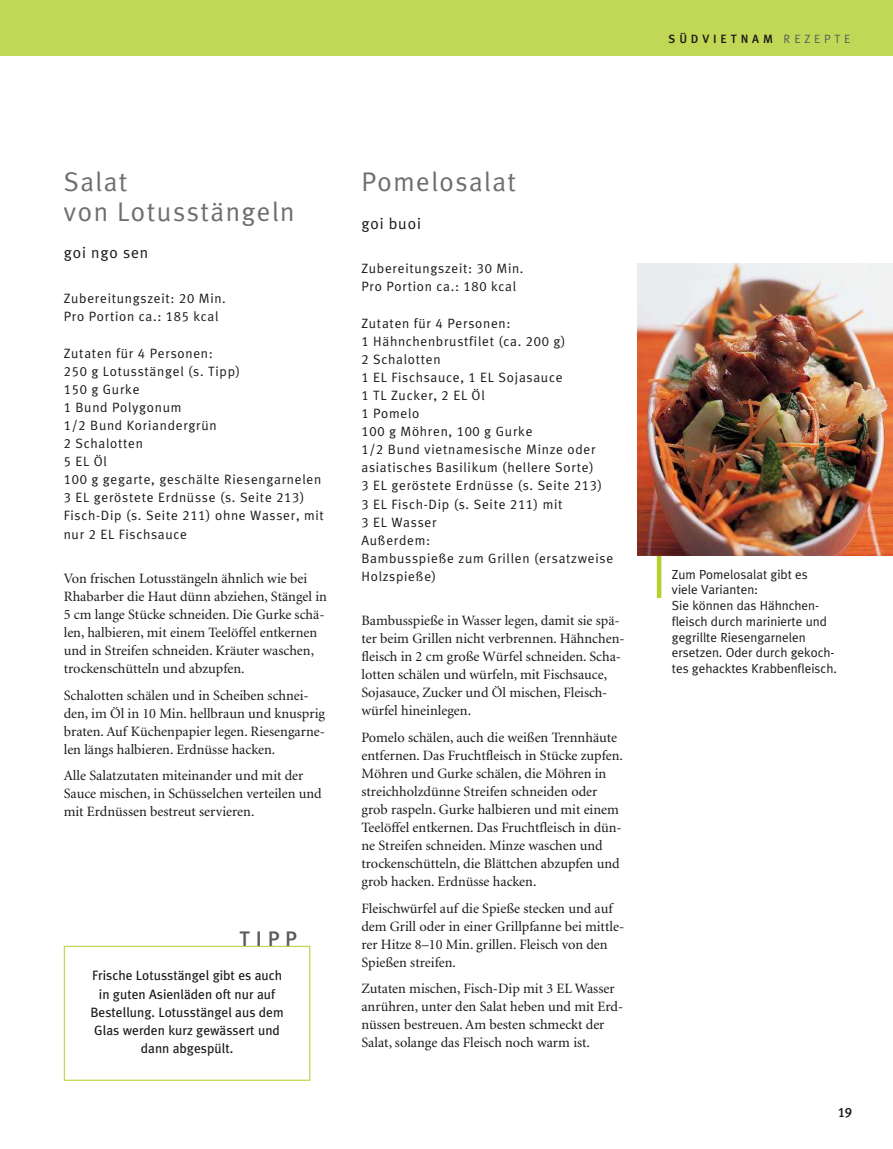
<style>
.page{position:relative;width:893px;height:1149px;background:#fff}
.page>*{position:absolute;margin:0;border:0;box-sizing:border-box;transform-origin:0 0}
.t1{font:27px/29.7px "Meta GU";letter-spacing:.055em;color:#6d6e71}
.t2{font:500 21px "Meta GU";color:#5a5b5d}
.t3{font:15.75px "Meta GU";letter-spacing:.055em;color:#1a1718}
.t4{font:14.25px/18px "Minion";color:#1a1718}
.t5{font:13.5px/18.1px "Meta GU";letter-spacing:.055em;color:#1a1718}
.t6{font:13.5px/18.1px "Meta GU";color:#1a1718;text-align:center}
.t7{font:500 13.5px "Meta GU";color:#1a1718}
.t8{font:13.2px/15.8px "Meta GU";color:#1a1718}
.t9{font:500 12px "Meta GU";letter-spacing:.32em;color:#1a1718}
.s1{font-weight:400;color:#5a5b5d}
</style>
<div class="page">
<div style="left:0;top:0;width:893px;height:55px;background:#c0d856"></div>
<div style="left:64px;top:945px;width:246px;height:135px;border:1px solid #c0d856"></div>
<hr style="left:657px;top:555px;width:4px;height:43px;background:#b3d02c">
<img style="left:638px;top:264px;width:255px;height:291px">
<p class="t9" style="left:669px;top:32px;width:183px">SÜDVIETNAM <span class="s1">REZEPTE</span></p>
<h1 class="t1" style="left:64px;top:169px;width:232px">Salat<br>von Lotusstängeln</h1>
<p class="t3" style="left:64px;top:246px;width:86px">goi ngo sen</p>
<p class="t5" style="left:64px;top:290px;width:164px">Zubereitungszeit: 20 Min.<br>Pro Portion ca.: 185 kcal</p>
<p class="t5" style="left:64px;top:344px;width:262px">Zutaten für 4 Personen:<br>250 g Lotusstängel (s. Tipp)<br>150 g Gurke<br>1 Bund Polygonum<br>1/2 Bund Koriandergrün<br>2 Schalotten<br>5 EL Öl<br>100 g gegarte, geschälte Riesengarnelen<br>3 EL geröstete Erdnüsse (s. Seite 213)<br>Fisch-Dip (s. Seite 211) ohne Wasser, mit nur 2 EL Fischsauce</p>
<p class="t4" style="left:64px;top:570px;width:265px">Von frischen Lotusstängeln ähnlich wie bei Rhabarber die Haut dünn abziehen, Stängel in 5 cm lange Stücke schneiden. Die Gurke schä&shy;len, halbieren, mit einem Teelöffel entkernen und in Streifen schneiden. Kräuter waschen, trockenschütteln und abzupfen.</p>
<p class="t4" style="left:64px;top:686px;width:263px">Schalotten schälen und in Scheiben schnei&shy;den, im Öl in 10 Min. hellbraun und knusprig braten. Auf Küchenpapier legen. Riesengarne&shy;len längs halbieren. Erdnüsse hacken.</p>
<p class="t4" style="left:64px;top:767px;width:259px">Alle Salatzutaten miteinander und mit der<br>Sauce mischen, in Schüsselchen verteilen und mit Erdnüssen bestreut servieren.</p>
<h2 class="t2" style="left:240px;top:926px;width:59px">TIPP</h2>
<p class="t6" style="left:90px;top:967px;width:195px">Frische Lotusstängel gibt es auch in guten Asienläden oft nur auf<br>Bestellung. Lotusstängel aus dem<br>Glas werden kurz gewässert und dann abgespült.</p>
<h1 class="t1" style="left:361px;top:169px;width:156px">Pomelosalat</h1>
<p class="t3" style="left:361px;top:216px;width:61px">goi buoi</p>
<p class="t5" style="left:361px;top:260px;width:164px">Zubereitungszeit: 30 Min.<br>Pro Portion ca.: 180 kcal</p>
<p class="t5" style="left:361px;top:314px;width:253px">Zutaten für 4 Personen:<br>1 Hähnchenbrustfilet (ca. 200 g)<br>2 Schalotten<br>1 EL Fischsauce, 1 EL Sojasauce<br>1 TL Zucker, 2 EL Öl<br>1 Pomelo<br>100 g Möhren, 100 g Gurke<br>1/2 Bund vietnamesische Minze oder asiatisches Basilikum (hellere Sorte)<br>3 EL geröstete Erdnüsse (s. Seite 213)<br>3 EL Fisch-Dip (s. Seite 211) mit<br>3 EL Wasser<br>Außerdem:<br>Bambusspieße zum Grillen (ersatzweise<br>Holzspieße)</p>
<p class="t4" style="left:361px;top:612px;width:265px">Bambusspieße in Wasser legen, damit sie spä&shy;ter beim Grillen nicht verbrennen. Hähnchen&shy;fleisch in 2 cm große Würfel schneiden. Scha&shy;lotten schälen und würfeln, mit Fischsauce, Sojasauce, Zucker und Öl mischen, Fleisch - würfel hineinlegen.</p>
<p class="t4" style="left:361px;top:729px;width:263px">Pomelo schälen, auch die weißen Trennhäute entfernen. Das Fruchtfleisch in Stücke zupfen.<br>Möhren und Gurke schälen, die Möhren in streichholzdünne Streifen schneiden oder grob raspeln. Gurke halbieren und mit einem Teelöffel entkernen. Das Fruchtfleisch in dün&shy;ne Streifen schneiden. Minze waschen und trockenschütteln, die Blättchen abzupfen und grob hacken. Erdnüsse hacken.</p>
<p class="t4" style="left:361px;top:899px;width:264px">Fleischwürfel auf die Spieße stecken und auf dem Grill oder in einer Grillpfanne bei mittle&shy;rer Hitze 8–10 Min. grillen. Fleisch von den Spießen streifen.</p>
<p class="t4" style="left:361px;top:980px;width:263px">Zutaten mischen, Fisch-Dip mit 3 EL Wasser anrühren, unter den Salat heben und mit Erd&shy;nüssen bestreuen. Am besten schmeckt der Salat, solange das Fleisch noch warm ist.</p>
<p class="t8" style="left:672px;top:566px;width:167px">Zum Pomelosalat gibt es viele Varianten:<br>Sie können das Hähnchen&shy;fleisch durch marinierte und gegrillte Riesengarnelen ersetzen. Oder durch gekoch&shy;tes gehacktes Krabbenfleisch.</p>
<p class="t7" style="left:838px;top:1104px;width:16px">19</p>
</div>
